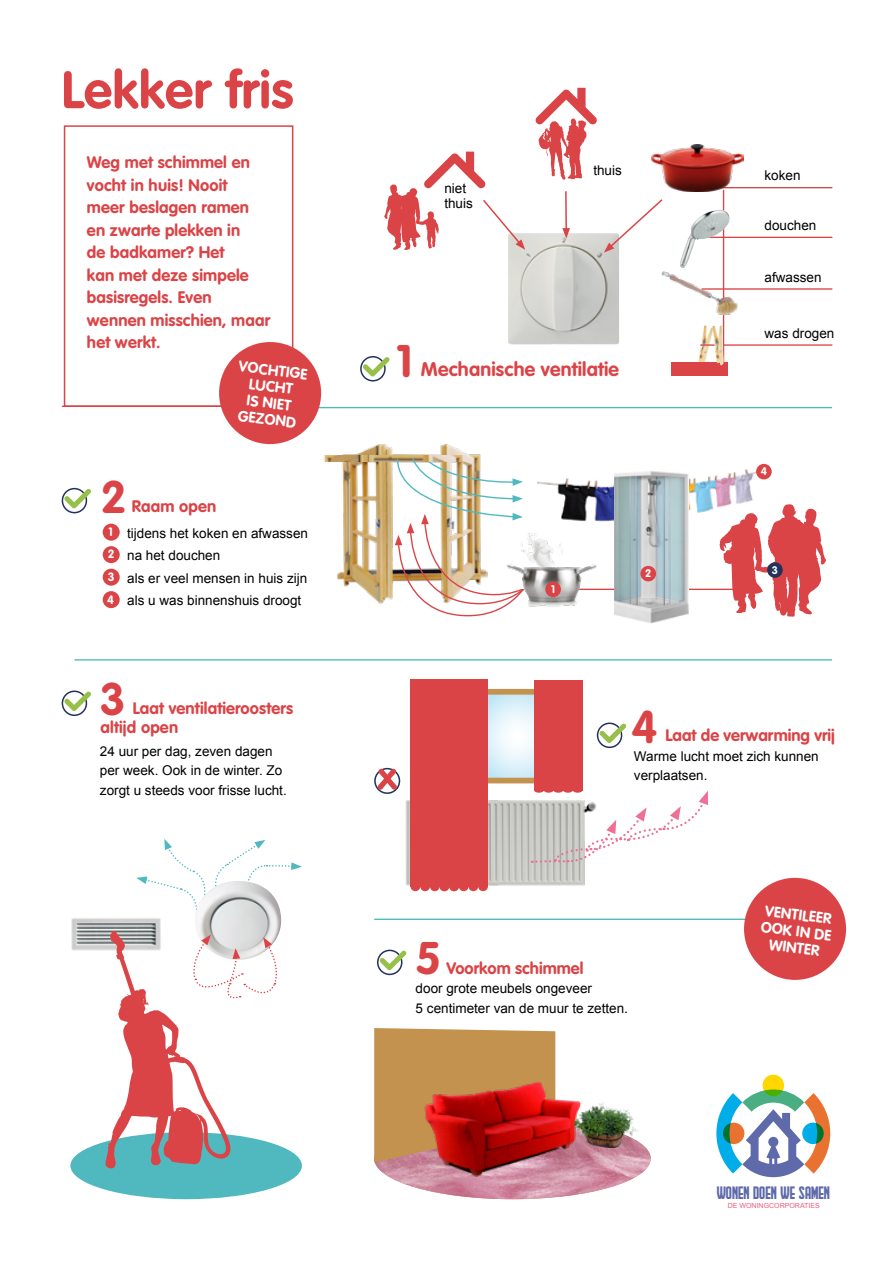
<style>
.page{position:relative;width:893px;height:1263px;background:#fff}
.page>*{position:absolute;margin:0;border:0;box-sizing:border-box;transform-origin:0 0}
.t1{font:700 51.75px "VAG Rounded";letter-spacing:.01em;color:#db4447}
.t2{font:700 45px "VAG Rounded";color:#db4447}
.t3{font:700 19.5px "VAG Rounded";letter-spacing:.01em;color:#db4447}
.t4{font:18.3px "Hindenburg Condensed";color:#5e6aaa}
.t5{font:700 16.5px/22.5px "VAG Rounded";letter-spacing:.01em;color:#db4447}
.t6{font:700 15px/16.5px "VAG Rounded";color:#fff;text-align:center}
.t7{font:13.5px/19.5px "Arial";color:#000}
.t8{font:700 10.95px "VAG Rounded";color:#fff}
.t9{font:7.05px "Arial";color:#ec5e7d}
.s1{font-family:"VAG Rounded";font-weight:700;font-size:11.85px;color:#fff}
.s2{font-size:14.25px}
</style>
<div class="page">
<div style="left:64px;top:125px;width:229px;height:282px;border:2px solid #db4447"></div>
<hr style="left:723px;top:190px;width:1px;height:182px;background:#db4447">
<img style="left:508px;top:233px;width:111px;height:111px">
<hr style="left:565px;top:191px;width:2px;height:39px;background:#db4447">
<svg style="left:562px;top:228px;width:8px;height:11px"></svg>
<svg style="left:604px;top:199px;width:59px;height:54px"></svg>
<svg style="left:535px;top:88px;width:62px;height:92px"></svg>
<svg style="left:384px;top:152px;width:141px;height:98px"></svg>
<div style="left:360px;top:356px;width:26px;height:25px;border:2px solid #22325a;border-radius:50%"></div>
<svg style="left:363px;top:357px;width:27px;height:20px"></svg>
<img style="left:698px;top:325px;width:14px;height:37px">
<hr style="left:719px;top:187px;width:113px;height:1px;background:#db4447">
<hr style="left:702px;top:237px;width:130px;height:1px;background:#db4447">
<hr style="left:702px;top:288px;width:130px;height:2px;background:#db4447">
<hr style="left:701px;top:344px;width:131px;height:2px;background:#db4447">
<img style="left:652px;top:144px;width:91px;height:48px">
<img style="left:680px;top:210px;width:50px;height:58px">
<img style="left:661px;top:272px;width:76px;height:43px">
<div style="left:671px;top:362px;width:57px;height:14px;background:#db4447"></div>
<img style="left:712px;top:325px;width:12px;height:40px">
<div style="left:713px;top:363px;width:6px;height:11px;background:#db4447"></div>
<img style="left:560px;top:463px;width:208px;height:147px">
<img style="left:336px;top:444px;width:145px;height:160px">
<img style="left:324px;top:455px;width:155px;height:7px">
<hr style="left:530px;top:589px;width:211px;height:1px;background:#db4447">
<img style="left:615px;top:467px;width:74px;height:157px">
<svg style="left:719px;top:504px;width:107px;height:113px"></svg>
<div style="left:640px;top:566px;width:16px;height:15px;background:#db4447;border-radius:50%"></div>
<div style="left:767px;top:562px;width:16px;height:16px;background:#22325a;border-radius:50%"></div>
<div style="left:756px;top:464px;width:16px;height:15px;background:#db4447;border-radius:50%"></div>
<img style="left:560px;top:523px;width:38px;height:86px">
<div style="left:103px;top:524px;width:17px;height:17px;background:#db4447;border-radius:50%"></div>
<div style="left:103px;top:546px;width:17px;height:17px;background:#db4447;border-radius:50%"></div>
<div style="left:103px;top:569px;width:17px;height:17px;background:#db4447;border-radius:50%"></div>
<div style="left:103px;top:591px;width:17px;height:17px;background:#db4447;border-radius:50%"></div>
<div style="left:62px;top:488px;width:25px;height:25px;border:2px solid #22325a;border-radius:50%"></div>
<svg style="left:64px;top:489px;width:27px;height:20px"></svg>
<svg style="left:136px;top:839px;width:68px;height:65px"></svg>
<svg style="left:215px;top:840px;width:87px;height:41px"></svg>
<img style="left:195px;top:881px;width:86px;height:51px">
<img style="left:71px;top:897px;width:93px;height:54px">
<div style="left:70px;top:1132px;width:232px;height:67px;background:#4fb9bf;border-radius:50%"></div>
<svg style="left:105px;top:931px;width:174px;height:237px"></svg>
<div style="left:62px;top:690px;width:25px;height:26px;border:2px solid #22325a;border-radius:50%"></div>
<svg style="left:64px;top:691px;width:27px;height:20px"></svg>
<hr style="left:62px;top:406px;width:212px;height:1px;background:#db4447">
<img style="left:374px;top:1130px;width:277px;height:69px">
<svg style="left:374px;top:1028px;width:181px;height:134px"></svg>
<img style="left:413px;top:1076px;width:183px;height:103px">
<img style="left:575px;top:1102px;width:62px;height:45px">
<svg style="left:488px;top:696px;width:46px;height:79px"></svg>
<div style="left:473px;top:689px;width:88px;height:94px;border:6px solid #c4924f"></div>
<img style="left:498px;top:775px;width:87px;height:111px">
<img style="left:394px;top:775px;width:104px;height:117px">
<svg style="left:532px;top:791px;width:176px;height:73px"></svg>
<div style="left:534px;top:680px;width:48px;height:110px;background:#db4447"></div>
<div style="left:534px;top:788px;width:10px;height:5px;background:#db4447;border-radius:50%"></div>
<div style="left:544px;top:788px;width:9px;height:5px;background:#db4447;border-radius:50%"></div>
<div style="left:553px;top:788px;width:10px;height:5px;background:#db4447;border-radius:50%"></div>
<div style="left:563px;top:788px;width:10px;height:5px;background:#db4447;border-radius:50%"></div>
<div style="left:573px;top:788px;width:9px;height:5px;background:#db4447;border-radius:50%"></div>
<div style="left:410px;top:680px;width:49px;height:207px;background:#db4447"></div>
<div style="left:411px;top:882px;width:9px;height:9px;background:#db4447;border-radius:50%"></div>
<div style="left:420px;top:882px;width:10px;height:9px;background:#db4447;border-radius:50%"></div>
<div style="left:430px;top:882px;width:10px;height:9px;background:#db4447;border-radius:50%"></div>
<div style="left:440px;top:882px;width:9px;height:9px;background:#de5557;border-radius:50%"></div>
<div style="left:439px;top:680px;width:49px;height:207px;background:#db4447"></div>
<div style="left:439px;top:882px;width:10px;height:9px;background:#db4447;border-radius:50%"></div>
<div style="left:449px;top:882px;width:10px;height:9px;background:#db4447;border-radius:50%"></div>
<div style="left:459px;top:882px;width:9px;height:9px;background:#db4447;border-radius:50%"></div>
<div style="left:468px;top:882px;width:10px;height:9px;background:#db4447;border-radius:50%"></div>
<div style="left:478px;top:882px;width:10px;height:9px;background:#db4447;border-radius:50%"></div>
<div style="left:374px;top:768px;width:26px;height:26px;border:2px solid #22325a;border-radius:50%"></div>
<svg style="left:378px;top:769px;width:19px;height:21px"></svg>
<div style="left:377px;top:950px;width:25px;height:25px;border:2px solid #22325a;border-radius:50%"></div>
<svg style="left:379px;top:950px;width:28px;height:20px"></svg>
<div style="left:597px;top:722px;width:25px;height:26px;border:2px solid #22325a;border-radius:50%"></div>
<svg style="left:599px;top:723px;width:27px;height:20px"></svg>
<hr style="left:74px;top:659px;width:758px;height:1px;background:#4fb9bf">
<hr style="left:308px;top:407px;width:524px;height:1px;background:#4fb9bf">
<hr style="left:374px;top:919px;width:421px;height:1px;background:#4fb9bf">
<div style="left:744px;top:878px;width:102px;height:102px;background:#db4447;border-radius:50%"></div>
<div style="left:219px;top:342px;width:102px;height:102px;background:#db4447;border-radius:50%"></div>
<svg style="left:395px;top:456px;width:165px;height:161px"></svg>
<svg style="left:716px;top:1076px;width:115px;height:102px"></svg>
<h1 class="t1" style="left:62px;top:60px;width:233px">Lekker fris</h1>
<p class="t5" style="left:87px;top:152px;width:185px">Weg met schimmel en vocht in huis! Nooit<br>meer beslagen ramen en zwarte plekken in<br>de badkamer? Het<br>kan met deze simpele basisregels. Even wennen misschien, maar het werkt.</p>
<p class="t7" style="left:593px;top:160px;width:30px">thuis</p>
<p class="t7" style="left:444px;top:181px;width:30px;line-height:15px">niet thuis</p>
<h2 class="t2" style="left:396px;top:334px;width:18px">1</h2>
<p class="t6" style="left:240px;top:358px;width:70px;rotate:7deg">VOCHTIGE<br>LUCHT<br>IS NIET<br>GEZOND</p>
<h3 class="t3" style="left:421px;top:358px;width:200px">Mechanische ventilatie</h3>
<h2 class="t2" style="left:101px;top:471px;width:27px">2</h2>
<p class="t5" style="left:132px;top:496px;width:86px">Raam open</p>
<p class="t7" style="left:107px;top:522px;width:202px;line-height:22.5px"><span class="s1">1</span> tijdens het koken en afwassen<br><span class="s1">2</span> na het douchen<br><span class="s1">3</span> als er veel mensen in huis zijn<br><span class="s1">4</span> als u was binnenshuis droogt</p>
<p class="t8" style="left:551px;top:582px;width:12px">11</p>
<p class="t7" style="left:765px;top:165px;width:38px">koken</p>
<p class="t7" style="left:765px;top:216px;width:53px">douchen</p>
<p class="t7" style="left:765px;top:267px;width:59px">afwassen</p>
<p class="t7" style="left:765px;top:324px;width:71px">was drogen</p>
<p class="t8" style="left:761px;top:465px;width:8px">4</p>
<p class="t8" style="left:645px;top:567px;width:8px">2</p>
<p class="t8" style="left:772px;top:563px;width:8px">3</p>
<h2 class="t2" style="left:100px;top:673px;width:27px">3</h2>
<p class="t7" style="left:100px;top:741px;width:188px">24 uur per dag, zeven dagen per week. Ook in de winter. Zo zorgt u steeds voor frisse lucht.</p>
<p class="t5" style="left:101px;top:699px;width:194px;line-height:19.5px;text-indent:32px">Laat ventilatieroosters altijd open</p>
<h2 class="t2" style="left:632px;top:701px;width:27px">4</h2>
<p class="t5" style="left:666px;top:725px;width:171px">Laat de verwarming vrij</p>
<p class="t7" style="left:634px;top:746px;width:186px">Warme lucht moet zich kunnen verplaatsen.</p>
<h2 class="t2" style="left:416px;top:931px;width:27px">5</h2>
<p class="t5" style="left:447px;top:957px;width:138px">Voorkom schimmel</p>
<p class="t7" style="left:416px;top:979px;width:214px">door grote meubels ongeveer<br>5 centimeter van de muur te zetten<span class="s2">.</span></p>
<p class="t6" style="left:764px;top:903px;width:72px;rotate:7deg">VENTILEER<br>OOK IN DE<br>WINTER</p>
<h3 class="t4" style="left:717px;top:1182px;width:115px">WONEN DOEN WE SAMEN</h3>
<p class="t9" style="left:728px;top:1201px;width:94px">DE WONINGCORPORATIES</p>
</div>
